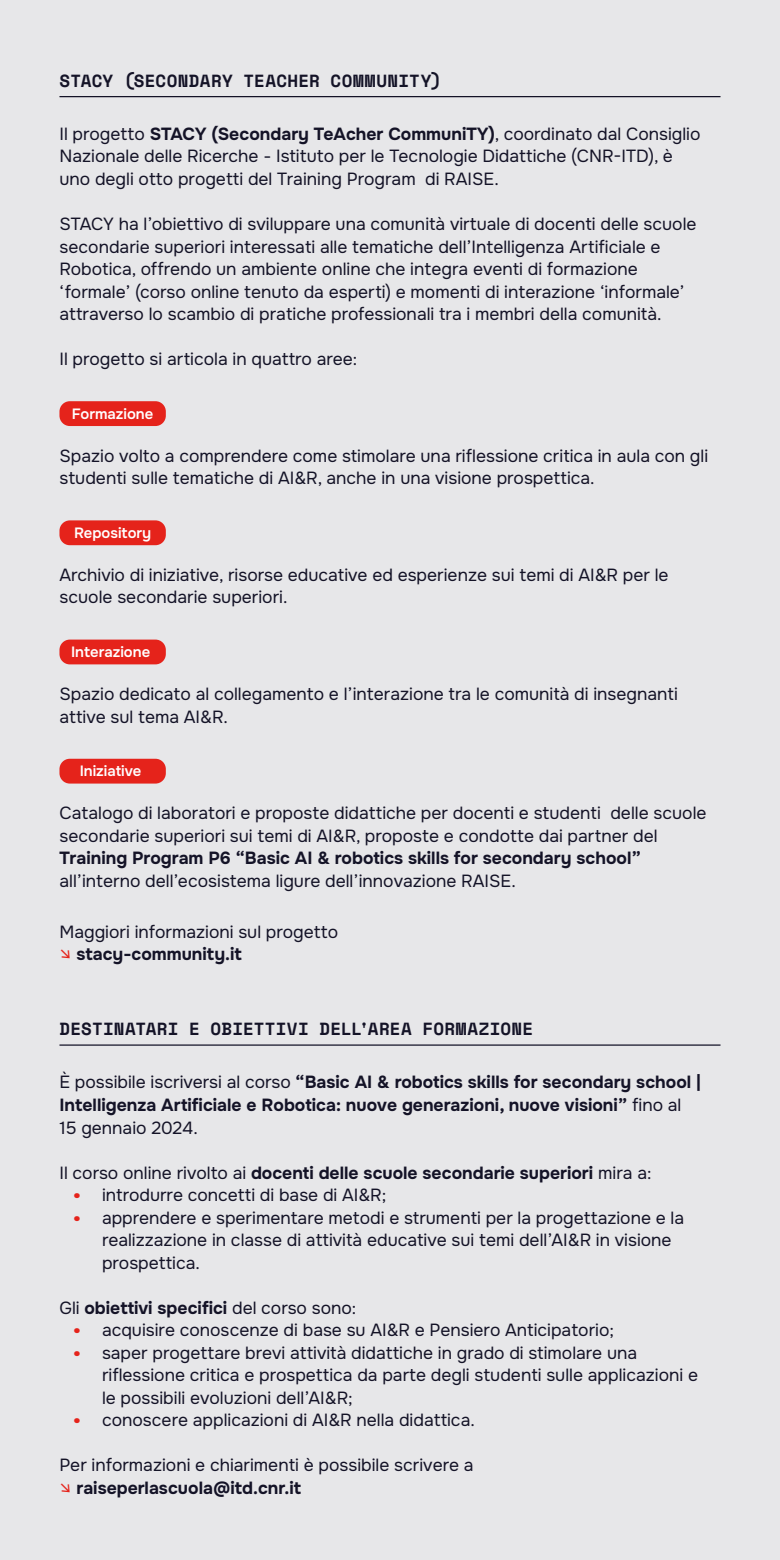
<style>
.page{position:relative;width:780px;height:1560px;background:#fff}
.page>*{position:absolute;margin:0;border:0;box-sizing:border-box;transform-origin:0 0}
.t1{font:17.5px/22.5px "Onest";color:#141327}
.t2{font:700 17.5px/22.5px "Onest";color:#141327}
.t3{font:700 17.5px "Space Mono";letter-spacing:.015em;color:#141327}
.t4{font:600 14.75px "Onest";color:#fff}
.s1{font-weight:700}
.s2{color:#e5231b}
.s3{font-weight:400}
.s4{font-weight:800;color:#e5231b}
</style>
<div class="page">
<div style="left:0;top:0;width:780px;height:1559px;background:#e7e7e9"></div>
<div style="left:59px;top:401px;width:107px;height:25px;background:#e5231b;border-radius:10px"></div>
<div style="left:59px;top:639px;width:107px;height:25px;background:#e5231b;border-radius:10px"></div>
<div style="left:59px;top:520px;width:107px;height:25px;background:#e5231b;border-radius:10px"></div>
<div style="left:59px;top:758px;width:107px;height:25px;background:#e5231b;border-radius:10px"></div>
<hr style="left:59px;top:96px;width:661px;height:1px;background:#141327">
<hr style="left:59px;top:1044px;width:661px;height:1px;background:#141327">
<p class="t3" style="left:59px;top:67px;width:383px">STACY (SECONDARY TEACHER COMMUNITY)</p>
<p class="t1" style="left:59px;top:123px;width:642px">Il progetto <span class="s1">STACY (Secondary TeAcher CommuniTY)</span>, coordinato dal Consiglio<br>Nazionale delle Ricerche - Istituto per le Tecnologie Didattiche (CNR-ITD), è uno degli otto progetti del Training Program di RAISE.</p>
<p class="t1" style="left:59px;top:213px;width:638px">STACY ha l’obiettivo di sviluppare una comunità virtuale di docenti delle scuole secondarie superiori interessati alle tematiche dell’Intelligenza Artificiale e Robotica, offrendo un ambiente online che integra eventi di formazione ‘formale’ (corso online tenuto da esperti) e momenti di interazione ‘informale’ attraverso lo scambio di pratiche professionali tra i membri della comunità.</p>
<p class="t1" style="left:59px;top:348px;width:299px">Il progetto si articola in quattro aree:</p>
<p class="t4" style="left:72px;top:404px;width:83px">Formazione</p>
<p class="t1" style="left:59px;top:444px;width:650px">Spazio volto a comprendere come stimolare una riflessione critica in aula con gli studenti sulle tematiche di AI&amp;R, anche in una visione prospettica.</p>
<p class="t4" style="left:74px;top:523px;width:79px">Repository</p>
<p class="t1" style="left:59px;top:564px;width:610px">Archivio di iniziative, risorse educative ed esperienze sui temi di AI&amp;R per le scuole secondarie superiori.</p>
<p class="t4" style="left:71px;top:643px;width:81px">Interazione</p>
<p class="t1" style="left:59px;top:683px;width:620px">Spazio dedicato al collegamento e l’interazione tra le comunità di insegnanti attive sul tema AI&amp;R.</p>
<p class="t4" style="left:80px;top:762px;width:63px">Iniziative</p>
<p class="t1" style="left:59px;top:802px;width:648px">Catalogo di laboratori e proposte didattiche per docenti e studenti delle scuole secondarie superiori sui temi di AI&amp;R, proposte e condotte dai partner del</p>
<p class="t2" style="left:59px;top:846px;width:583px">Training Program P6 “Basic AI &amp; robotics skills for secondary school”</p>
<p class="t1" style="left:59px;top:869px;width:458px">all’interno dell’ecosistema ligure dell’innovazione RAISE.</p>
<p class="t1" style="left:59px;top:920px;width:280px">Maggiori informazioni sul progetto <span class="s2">↘</span> <span class="s1">stacy-community.it</span></p>
<p class="t3" style="left:59px;top:1015px;width:475px">DESTINATARI E OBIETTIVI DELL'AREA FORMAZIONE</p>
<p class="t2" style="left:59px;top:1071px;width:643px"><span class="s3">È possibile iscriversi al corso</span> “Basic AI &amp; robotics skills for secondary school |<br>Intelligenza Artificiale e Robotica: nuove generazioni, nuove visioni” <span class="s3">fino al<br>15 gennaio 2024.</span></p>
<p class="t2" style="left:59px;top:1161px;width:593px"><span class="s3">Il corso online rivolto ai</span> docenti delle scuole secondarie superiori <span class="s3">mira a:</span></p>
<p class="t1" style="left:74px;top:1183px;width:314px"><span class="s4">•</span> introdurre concetti di base di AI&amp;R;</p>
<p class="t1" style="left:102px;top:1206px;width:583px;text-indent:-28px"><span class="s4">•</span> apprendere e sperimentare metodi e strumenti per la progettazione e la realizzazione in classe di attività educative sui temi dell’AI&amp;R in visione prospettica.</p>
<p class="t2" style="left:59px;top:1296px;width:298px"><span class="s3">Gli</span> obiettivi specifici <span class="s3">del corso sono:</span></p>
<p class="t1" style="left:74px;top:1318px;width:542px"><span class="s4">•</span> acquisire conoscenze di base su AI&amp;R e Pensiero Anticipatorio;</p>
<p class="t1" style="left:102px;top:1341px;width:597px;text-indent:-28px"><span class="s4">•</span> saper progettare brevi attività didattiche in grado di stimolare una riflessione critica e prospettica da parte degli studenti sulle applicazioni e le possibili evoluzioni dell’AI&amp;R;</p>
<p class="t1" style="left:74px;top:1408px;width:402px"><span class="s4">•</span> conoscere applicazioni di AI&amp;R nella didattica.</p>
<p class="t1" style="left:59px;top:1453px;width:415px">Per informazioni e chiarimenti è possibile scrivere a <span class="s2">↘</span> <span class="s1">raiseperlascuola@itd.cnr.it</span></p>
</div>
